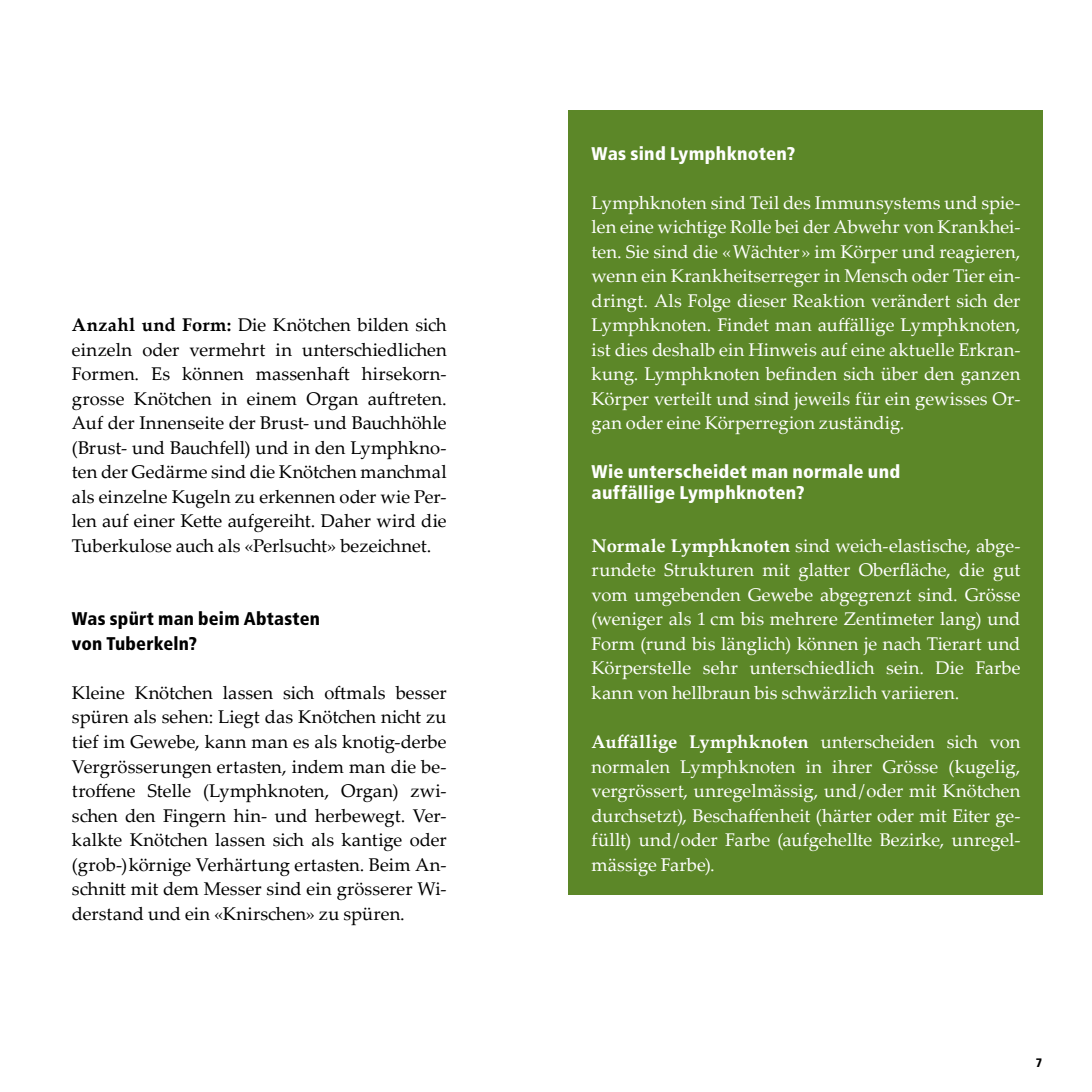
<style>
.page{position:relative;width:1092px;height:1092px;background:#fff}
.page>*{position:absolute;margin:0;border:0;box-sizing:border-box;transform-origin:0 0}
.t1{font:18.38px/24.5px "Palatino Linotype";color:#fff;text-align:justify}
.t2{font:18.38px/24.5px "Palatino Linotype";letter-spacing:.005em;color:#000;text-align:justify}
.t3{font:900 condensed 18.38px/21px "Frutiger LT Pro";letter-spacing:.015em;color:#fff}
.t4{font:900 condensed 18.38px/24.5px "Frutiger LT Pro";letter-spacing:.015em;color:#000}
.t5{font:900 condensed 12.25px "Frutiger LT Pro";color:#000}
.s1{font-weight:700}
</style>
<div class="page">
<div style="left:568px;top:111px;width:474px;height:784px;background:#5c8728"></div>
<p class="t2" style="left:72px;top:312px;width:376px"><span class="s1">Anzahl und Form:</span> Die Knötchen bilden sich einzeln oder vermehrt in unterschiedlichen Formen. Es können massenhaft hirsekorn&shy;grosse Knötchen in einem Organ auftreten.<br>Auf der Innenseite der Brust- und Bauchhöhle (Brust- und Bauchfell) und in den Lymphkno&shy;ten der Gedärme sind die Knötchen manchmal als einzelne Kugeln zu erkennen oder wie Per&shy;len auf einer Kette aufgereiht. Daher wird die Tuberkulose auch als «Perlsucht» bezeichnet.</p>
<p class="t4" style="left:72px;top:606px;width:250px">Was spürt man beim Abtasten von Tuberkeln?</p>
<p class="t2" style="left:72px;top:679px;width:376px">Kleine Knötchen lassen sich oftmals besser spüren als sehen: Liegt das Knötchen nicht zu tief im Gewebe, kann man es als knotig-derbe Vergrösserungen ertasten, indem man die be&shy;troffene Stelle (Lymphknoten, Organ) zwi&shy;schen den Fingern hin- und herbewegt. Ver&shy;kalkte Knötchen lassen sich als kantige oder (grob-) körnige Verhärtung ertasten. Beim An&shy;schnitt mit dem Messer sind ein grösserer Wi&shy;derstand und ein «Knirschen» zu spüren.</p>
<p class="t3" style="left:591px;top:143px;width:205px">Was sind Lymphknoten?</p>
<p class="t1" style="left:591px;top:189px;width:430px">Lymphknoten sind Teil des Immunsystems und spie&shy;len eine wichtige Rolle bei der Abwehr von Krankhei&shy;ten. Sie sind die « Wächter » im Körper und reagieren, wenn ein Krankheitserreger in Mensch oder Tier ein&shy;dringt. Als Folge dieser Reaktion verändert sich der Lymphknoten. Findet man auffällige Lymphknoten, ist dies deshalb ein Hinweis auf eine aktuelle Erkran&shy;kung. Lymphknoten befinden sich über den ganzen Körper verteilt und sind jeweils für ein gewisses Or&shy;gan oder eine Körperregion zuständig.</p>
<p class="t3" style="left:591px;top:461px;width:310px">Wie unterscheidet man normale und auffällige Lymphknoten?</p>
<p class="t1" style="left:591px;top:532px;width:430px"><span class="s1">Normale Lymphknoten</span> sind weich-elastische, abge&shy;rundete Strukturen mit glatter Oberfläche, die gut vom umgebenden Gewebe abgegrenzt sind. Grösse (weniger als 1 cm bis mehrere Zentimeter lang) und Form (rund bis länglich) können je nach Tierart und Körperstelle sehr unterschiedlich sein. Die Farbe kann von hellbraun bis schwärzlich variieren.</p>
<p class="t1" style="left:591px;top:728px;width:430px"><span class="s1">Auffällige Lymphknoten</span> unterscheiden sich von normalen Lymphknoten in ihrer Grösse (kugelig, vergrössert, unregelmässig, und / oder mit Knötchen durchsetzt), Beschaffenheit (härter oder mit Eiter ge&shy;füllt) und / oder Farbe (aufgehellte Bezirke, unregel&shy;mässige Farbe).</p>
<p class="t5" style="left:1035px;top:1054px;width:8px">7</p>
</div>
